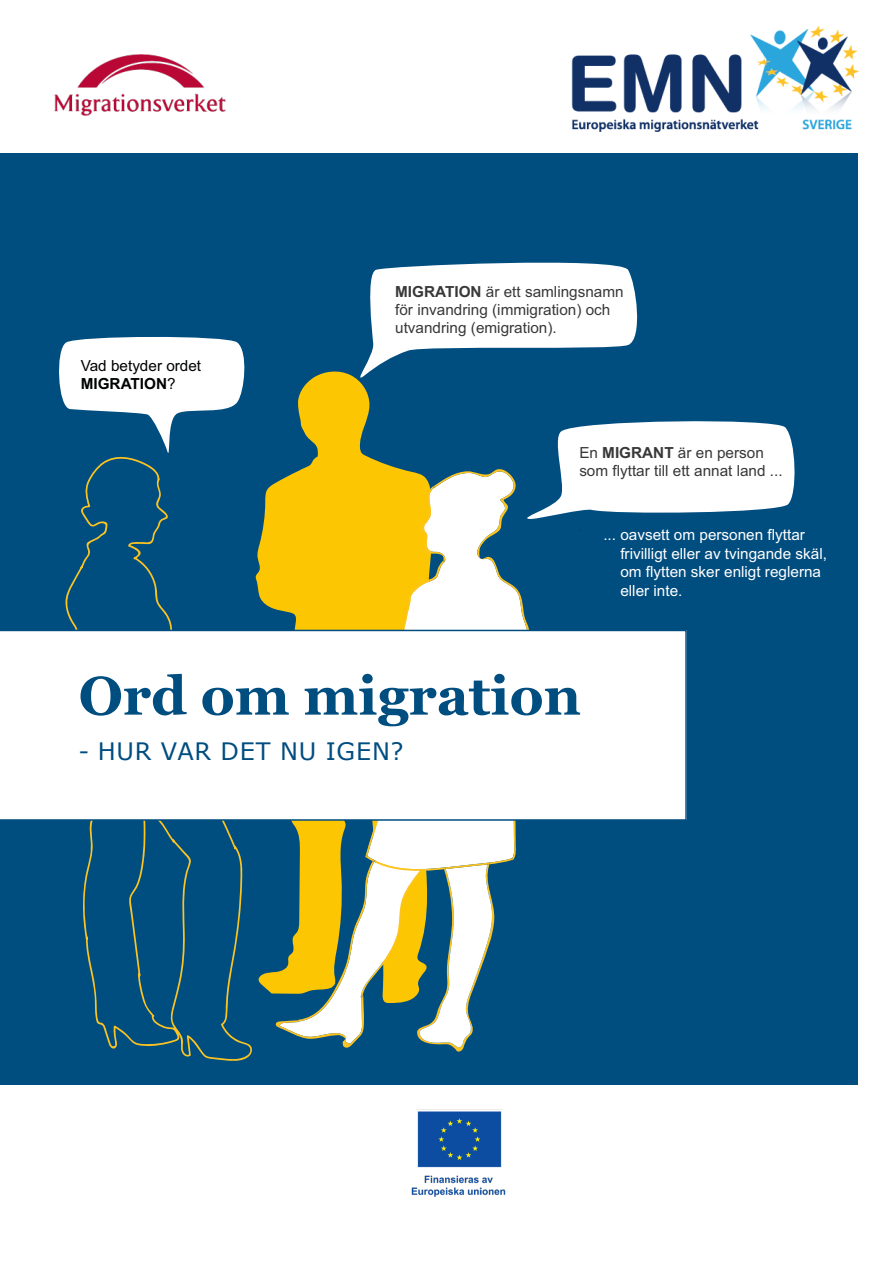
<style>
.page{position:relative;width:893px;height:1263px;background:#fff}
.page>*{position:absolute;margin:0;border:0;box-sizing:border-box;transform-origin:0 0}
.t1{font:700 54px "Georgia";color:#004d80}
.t2{font:24px "Verdana";letter-spacing:.035em;color:#004d80}
.t3{font:15.3px/18.3px "Arial";color:#383838}
.t4{font:15.3px/18.3px "Arial";color:#fff}
.t5{font:15.3px/18.3px "Arial";color:#010202}
.s1{font-weight:700}
</style>
<div class="page">
<img style="left:54px;top:54px;width:171px;height:62px">
<img style="left:571px;top:25px;width:288px;height:107px">
<div style="left:0;top:153px;width:857px;height:932px;background:#004d80"></div>
<svg style="left:59px;top:336px;width:186px;height:117px"></svg>
<svg style="left:363px;top:262px;width:275px;height:108px"></svg>
<svg style="left:256px;top:370px;width:116px;height:624px"></svg>
<svg style="left:65px;top:456px;width:187px;height:605px"></svg>
<svg style="left:274px;top:418px;width:521px;height:634px"></svg>
<div style="left:0;top:630px;width:687px;height:191px;background:#fff"></div>
<img style="left:411px;top:1109px;width:95px;height:88px">
<p class="t5" style="left:81px;top:356px;width:122px">Vad betyder ordet<br><span class="s1">MIGRATION</span>?</p>
<p class="t3" style="left:395px;top:282px;width:230px"><span class="s1">MIGRATION</span> är ett samlingsnamn för invandring (immigration) och utvandring (emigration).</p>
<p class="t3" style="left:579px;top:443px;width:205px">En <span class="s1">MIGRANT</span> är en person som flyttar till ett annat land ...</p>
<p class="t4" style="left:620px;top:526px;width:208px;text-indent:-17px">... oavsett om personen flyttar frivilligt eller av tvingande skäl, om flytten sker enligt reglerna eller inte.</p>
<p class="t1" style="left:79px;top:661px;width:504px">Ord om migration</p>
<p class="t2" style="left:79px;top:735px;width:326px">- HUR VAR DET NU IGEN?</p>
</div>
